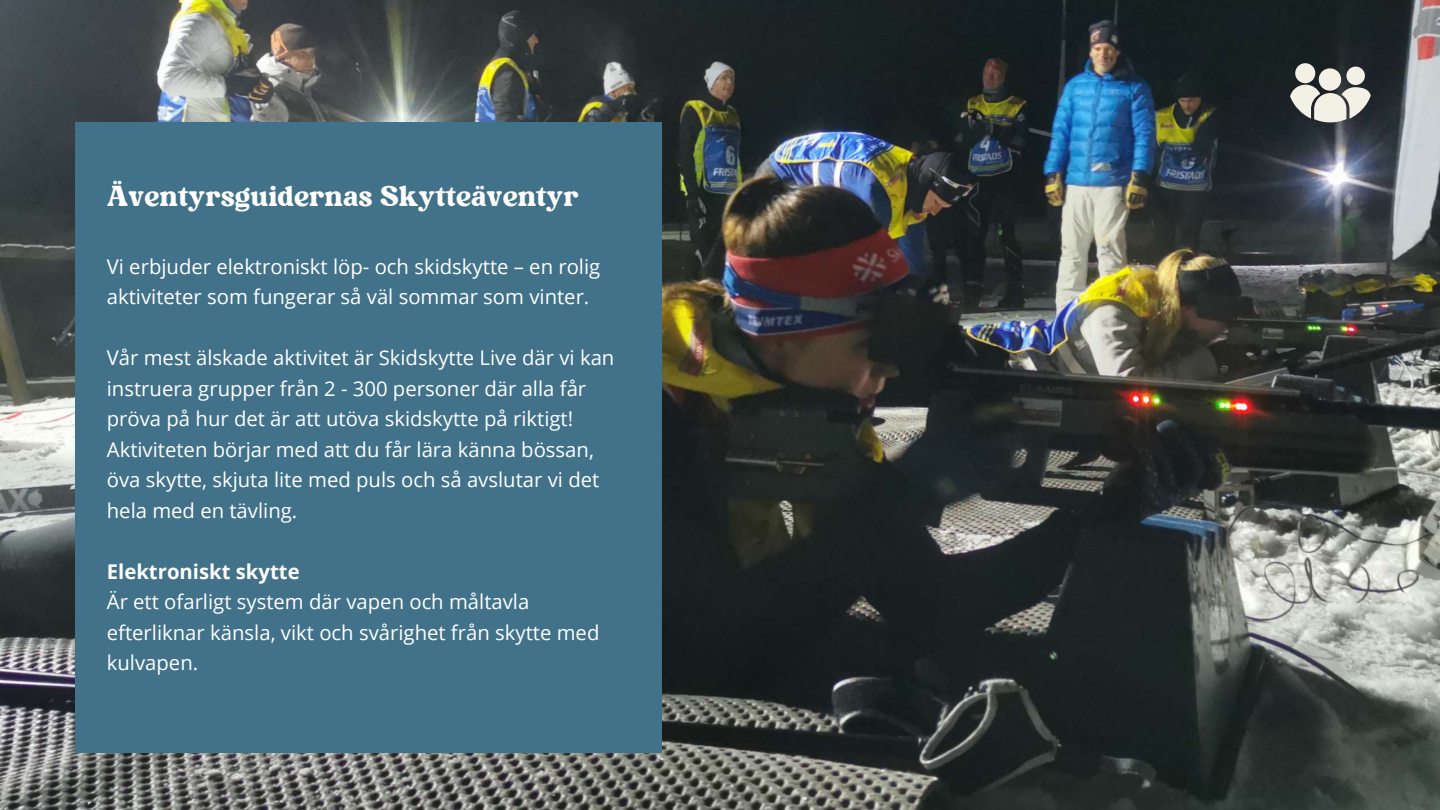
<style>
.page{position:relative;width:1440px;height:810px;background:#fff}
.page>*{position:absolute;margin:0;border:0;box-sizing:border-box;transform-origin:0 0}
.t1{font:29.4px "Kindest Reality";color:#fff}
.t2{font:20.3px/30.5px "Open Sans";color:#fff}
.t3{font:700 20.3px "Open Sans";color:#fff}
</style>
<div class="page">
<img style="left:0;top:0;width:1440px;height:810px">
<svg style="left:1290px;top:63px;width:81px;height:59px;background:#9fa09b"></svg>
<div style="left:75px;top:123px;width:587px;height:630px;background:#41728a"></div>
<h1 class="t1" style="left:107px;top:178px;width:474px">Äventyrsguidernas Skytteäventyr</h1>
<p class="t2" style="left:107px;top:251px;width:495px">Vi erbjuder elektroniskt löp- och skidskytte – en rolig aktiviteter som fungerar så väl sommar som vinter.</p>
<p class="t2" style="left:107px;top:342px;width:509px">Vår mest älskade aktivitet är Skidskytte Live där vi kan instruera grupper från 2 - 300 personer där alla får pröva på hur det är att utöva skidskytte på riktigt!<br>Aktiviteten börjar med att du får lära känna bössan, öva skytte, skjuta lite med puls och så avslutar vi det hela med en tävling.</p>
<p class="t3" style="left:107px;top:557px;width:194px">Elektroniskt skytte</p>
<p class="t2" style="left:107px;top:586px;width:494px">Är ett ofarligt system där vapen och måltavla efterliknar känsla, vikt och svårighet från skytte med kulvapen.</p>
</div>
